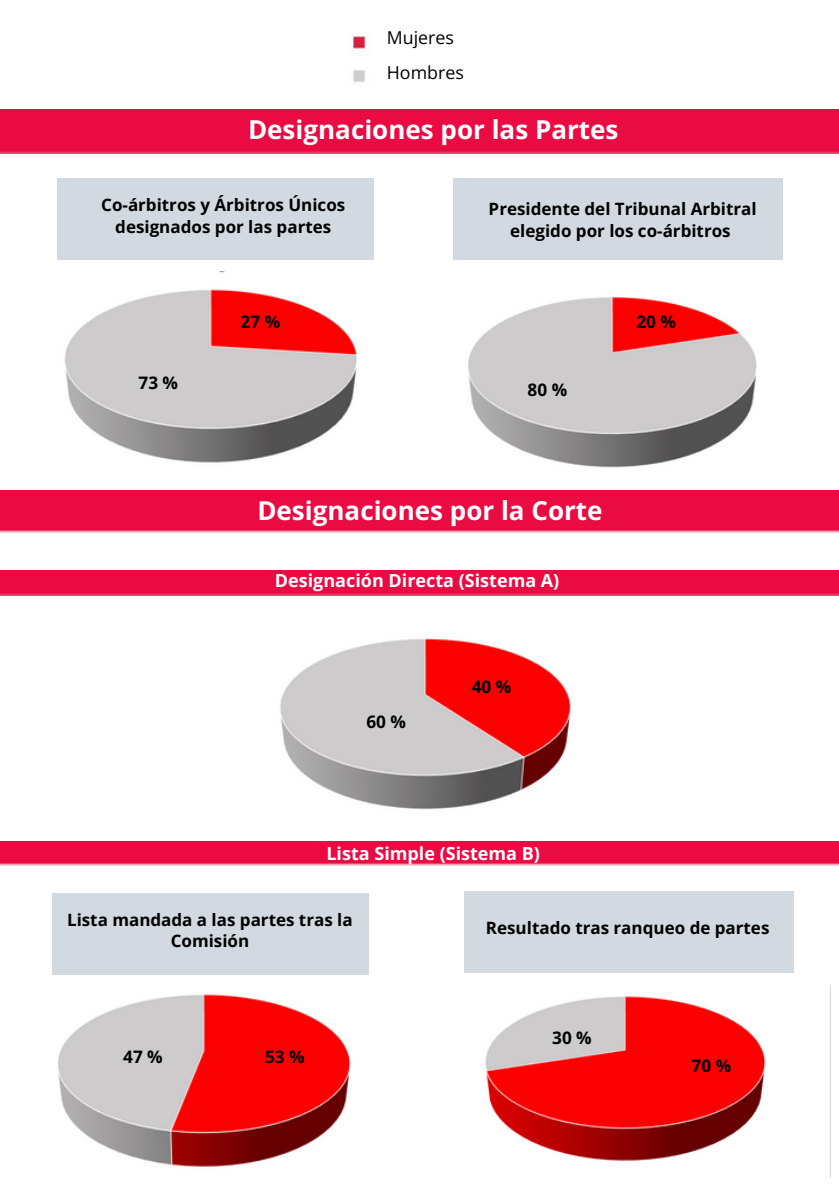
<style>
.page{position:relative;width:839px;height:1191px;background:#fff}
.page>*{position:absolute;margin:0;border:0;box-sizing:border-box;transform-origin:0 0}
.t1{font:700 26px "Open Sans";color:#fff}
.t2{font:700 18px "Open Sans";color:#fff}
.t3{font:17.8px/34.4px "Open Sans";color:#000}
.t4{font:700 17.2px "Open Sans";color:#000}
.t5{font:700 17px/21.2px "Open Sans";color:#000;text-align:center}
</style>
<div class="page">
<div style="left:0;top:490px;width:838px;height:42px;background:#ea0b43"></div>
<img style="left:353px;top:36px;width:13px;height:46px">
<div style="left:0;top:110px;width:838px;height:43px;background:#ea0b43"></div>
<div style="left:453px;top:178px;width:330px;height:82px;background:#d2d9e0"></div>
<img style="left:0;top:570px;width:838px;height:26px">
<div style="left:57px;top:178px;width:316px;height:82px;background:#d2d9e0"></div>
<img style="left:0;top:842px;width:838px;height:24px">
<div style="left:52px;top:893px;width:316px;height:82px;background:#d2d9e0"></div>
<div style="left:464px;top:891px;width:329px;height:82px;background:#d2d9e0"></div>
<img style="left:280px;top:638px;width:291px;height:172px">
<img style="left:468px;top:297px;width:289px;height:171px">
<img style="left:65px;top:272px;width:292px;height:191px">
<img style="left:58px;top:994px;width:293px;height:173px">
<img style="left:485px;top:996px;width:281px;height:165px">
<h2 class="t3" style="left:387px;top:20px;width:78px">Mujeres<br>Hombres</h2>
<h2 class="t1" style="left:248px;top:111px;width:372px">Designaciones por las Partes</h2>
<p class="t5" style="left:101px;top:193px;width:246px">Co-árbitros y Árbitros Únicos</p>
<h1 class="t5" style="left:115px;top:216px;width:217px">designados por las partes</h1>
<h2 class="t4" style="left:138px;top:370px;width:41px">73 %</h2>
<p class="t4" style="left:241px;top:310px;width:41px">27 %</p>
<h2 class="t5" style="left:488px;top:197px;width:269px;line-height:22.4px">Presidente del Tribunal Arbitral elegido por los co-árbitros</h2>
<p class="t4" style="left:527px;top:377px;width:41px">80 %</p>
<h2 class="t4" style="left:636px;top:310px;width:41px">20 %</h2>
<h2 class="t1" style="left:257px;top:492px;width:346px">Designaciones por la Corte</h2>
<p class="t2" style="left:275px;top:568px;width:286px">Designación Directa (Sistema A)</p>
<p class="t4" style="left:366px;top:709px;width:41px">60 %</p>
<h1 class="t4" style="left:471px;top:675px;width:41px">40 %</h1>
<p class="t2" style="left:326px;top:840px;width:215px">Lista Simple (Sistema B)</p>
<h2 class="t5" style="left:67px;top:909px;width:287px">Lista mandada a las partes tras la<br>Comisión</h2>
<p class="t4" style="left:123px;top:1044px;width:41px">47 %</p>
<h2 class="t4" style="left:265px;top:1044px;width:41px">53 %</h2>
<p class="t5" style="left:486px;top:917px;width:285px">Resultado tras ranqueo de partes</p>
<h2 class="t4" style="left:552px;top:1025px;width:41px">30 %</h2>
<h2 class="t4" style="left:691px;top:1054px;width:41px">70 %</h2>
</div>
